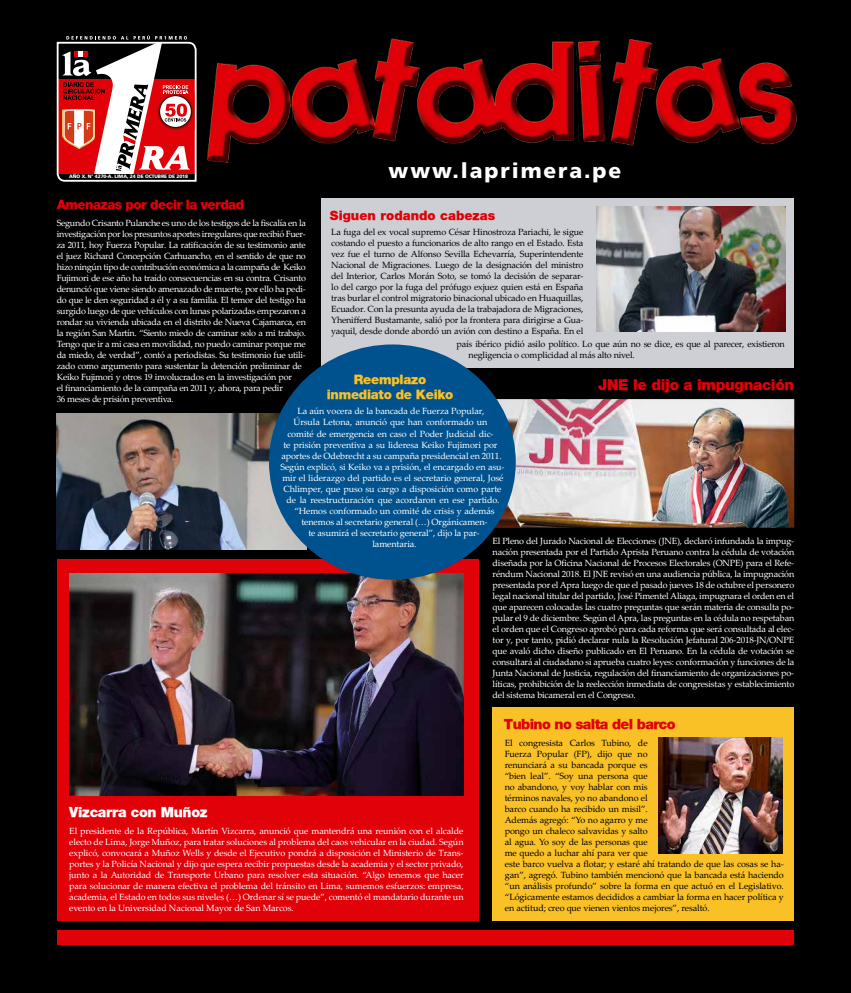
<style>
.page{position:relative;width:851px;height:993px;background:#fff}
.page>*{position:absolute;margin:0;border:0;box-sizing:border-box;transform-origin:0 0}
.t1{font:900 21px "Frutiger";letter-spacing:.09em;color:#fff}
.t2{font:900 15px "Helvetica Neue";letter-spacing:-.02em;color:#e00109}
.t3{font:900 14px "Helvetica Neue";letter-spacing:-.04em;color:#e00109}
.t4{font:900 14px "Helvetica Neue";letter-spacing:-.02em;color:#fff}
.t5{font:900 13px/15px "Helvetica Neue";letter-spacing:-.02em;color:#f9c126;text-align:center}
.t6{font:900 13px "Helvetica Neue";letter-spacing:-.04em;color:#e00109}
.t7{font:900 13px "Helvetica Neue";color:#e00109}
.t8{font:9px/11px "Palatino Linotype";letter-spacing:-.03em;color:#fff;text-align:justify}
.t9{font:9px/11px "Palatino Linotype";letter-spacing:-.02em;color:#000;text-align:justify}
.t10{font:9px/11px "Palatino Linotype";letter-spacing:-.01em;color:#fff;text-align:center}
.t11{font:900 4.9px "Frutiger";letter-spacing:-.02em;color:#fff}
</style>
<div class="page">
<div style="left:0;top:0;width:850px;height:992px;background:#000"></div>
<div style="left:321px;top:198px;width:473px;height:170px;background:#cecfd4"></div>
<svg style="left:57px;top:35px;width:139px;height:147px"></svg>
<img style="left:207px;top:38px;width:590px;height:125px">
<div style="left:57px;top:929px;width:736px;height:15px;background:#e00109"></div>
<div style="left:57px;top:559px;width:421px;height:361px;background:#e00109"></div>
<div style="left:492px;top:707px;width:302px;height:213px;background:#f9c126"></div>
<img style="left:658px;top:737px;width:124px;height:116px">
<img style="left:70px;top:573px;width:393px;height:222px">
<img style="left:57px;top:413px;width:249px;height:136px">
<img style="left:596px;top:206px;width:189px;height:126px">
<img style="left:494px;top:399px;width:300px;height:128px">
<div style="left:269px;top:344px;width:246px;height:235px;background:#00528e;border-radius:50%"></div>
<p class="t11" style="left:69px;top:173px;width:120px">AÑO X. N° 4270-A. LIMA, 24 DE OCTUBRE DE 2018</p>
<h1 class="t1" style="left:388px;top:158px;width:234px">www.laprimera.pe</h1>
<h3 class="t6" style="left:57px;top:197px;width:189px">Amenazas por decir la verdad</h3>
<h3 class="t7" style="left:330px;top:208px;width:167px">Siguen rodando cabezas</h3>
<p class="t8" style="left:57px;top:217px;width:251px;text-align:left">Segundo Crisanto Pulanche es uno de los testigos de la fiscalía en la investigación por los presuntos aportes irregulares que recibió Fuer&shy;za 2011, hoy Fuerza Popular. La ratificación de su testimonio ante el juez Richard Concepción Carhuancho, en el sentido de que no hizo ningún tipo de contribución económica a la campaña de Keiko Fujimori de ese año ha traído consecuencias en su contra. Crisanto denunció que viene siendo amenazado de muerte, por ello ha pedi&shy;do que le den seguridad a él y a su familia. El temor del testigo ha surgido luego de que vehículos con lunas polarizadas empezaron a rondar su vivienda ubicada en el distrito de Nueva Cajamarca, en la región San Martín. “Siento miedo de caminar solo a mi trabajo.<br>Tengo que ir a mi casa en movilidad, no puedo caminar porque me da miedo, de verdad”, contó a periodistas. Su testimonio fue utili&shy;zado como argumento para sustentar la detención preliminar de Keiko Fujimori y otros 19 involucrados en la investigación por<br>el financiamiento de la campaña en 2011 y, ahora, para pedir<br>36 meses de prisión preventiva.</p>
<p class="t9" style="left:331px;top:226px;width:254px">La fuga del ex vocal supremo César Hinostroza Pariachi, le sigue costando el puesto a funcionarios de alto rango en el Estado. Esta vez fue el turno de Alfonso Sevilla Echevarría, Superintendente Nacional de Migraciones. Luego de la designación del ministro del Interior, Carlos Morán Soto, se tomó la decisión de separar&shy;lo del cargo por la fuga del prófugo exjuez quien está en España tras burlar el control migratorio binacional ubicado en Huaquillas, Ecuador. Con la presunta ayuda de la trabajadora de Migraciones, Yhenifferd Bustamante, salió por la frontera para dirigirse a Gua&shy;yaquil, desde donde abordó un avión con destino a España. En el</p>
<p class="t9" style="left:468px;top:338px;width:318px;text-indent:-12px">país ibérico pidió asilo político. Lo que aún no se dice, es que al parecer, existieron negligencia o complicidad al más alto nivel.</p>
<h3 class="t5" style="left:327px;top:371px;width:128px">Reemplazo inmediato de Keiko</h3>
<p class="t10" style="left:280px;top:405px;width:225px">La aún vocera de la bancada de Fuerza Popular,<br>Úrsula Letona, anunció que han conformado un<br>comité de emergencia en caso el Poder Judicial dic-<br>te prisión preventiva a su lideresa Keiko Fujimori por aportes de Odebrecht a su campaña presidencial en 2011.<br>Según explicó, si Keiko va a prisión, el encargado en asu&shy;mir el liderazgo del partido es el secretario general, José Chlimper, que puso su cargo a disposición como parte de la reestructuración que acordaron en ese partido. “Hemos conformado un comité de crisis y además tenemos al secretario general (…) Orgánicamen-<br>te asumirá el secretario general”, dijo la par-<br>lamentaria.</p>
<h2 class="t2" style="left:598px;top:375px;width:197px">JNE le dijo a impugnación</h2>
<p class="t8" style="left:492px;top:534px;width:303px">El Pleno del Jurado Nacional de Elecciones (JNE), declaró infundada la impug&shy;nación presentada por el Partido Aprista Peruano contra la cédula de votación diseñada por la Oficina Nacional de Procesos Electorales (ONPE) para el Refe&shy;réndum Nacional 2018. El JNE revisó en una audiencia pública, la impugnación presentada por el Apra luego de que el pasado jueves 18 de octubre el personero legal nacional titular del partido, José Pimentel Aliaga, impugnara el orden en el que aparecen colocadas las cuatro preguntas que serán materia de consulta po&shy;pular el 9 de diciembre. Según el Apra, las preguntas en la cédula no respetaban el orden que el Congreso aprobó para cada reforma que será consultada al elec&shy;tor y, por tanto, pidió declarar nula la Resolución Jefatural 206-2018-JN/ONPE que avaló dicho diseño publicado en El Peruano. En la cédula de votación se consultará al ciudadano si aprueba cuatro leyes: conformación y funciones de la Junta Nacional de Justicia, regulación del financiamiento de organizaciones po&shy;líticas, prohibición de la reelección inmediata de congresistas y establecimiento del sistema bicameral en el Congreso.</p>
<h3 class="t4" style="left:69px;top:803px;width:140px">Vizcarra con Muñoz</h3>
<p class="t8" style="left:69px;top:824px;width:396px">El presidente de la República, Martín Vizcarra, anunció que mantendrá una reunión con el alcalde electo de Lima, Jorge Muñoz, para tratar soluciones al problema del caos vehicular en la ciudad. Según explicó, convocará a Muñoz Wells y desde el Ejecutivo pondrá a disposición el Ministerio de Trans&shy;portes y la Policía Nacional y dijo que espera recibir propuestas desde la academia y el sector privado, junto a la Autoridad de Transporte Urbano para resolver esta situación. “Algo tenemos que hacer para solucionar de manera efectiva el problema del tránsito en Lima, sumemos esfuerzos: empresa, academia, el Estado en todos sus niveles (…) Ordenar sí se puede”, comentó el mandatario durante un evento en la Universidad Nacional Mayor de San Marcos.</p>
<h3 class="t3" style="left:504px;top:715px;width:173px">Tubino no salta del barco</h3>
<p class="t9" style="left:504px;top:736px;width:144px">El congresista Carlos Tubino, de Fuerza Popular (FP), dijo que no renunciará a su bancada porque es “bien leal”. “Soy una persona que no abandono, y voy hablar con mis términos navales, yo no abandono el barco cuando ha recibido un misil”.<br>Además agregó: “Yo no agarro y me pongo un chaleco salvavidas y salto al agua. Yo soy de las personas que me quedo a luchar ahí para ver que</p>
<p class="t9" style="left:505px;top:857px;width:280px">este barco vuelva a flotar; y estaré ahí tratando de que las cosas se ha&shy;gan”, agregó. Tubino también mencionó que la bancada está haciendo “un análisis profundo” sobre la forma en que actuó en el Legislativo. “Lógicamente estamos decididos a cambiar la forma en hacer política y en actitud; creo que vienen vientos mejores”, resaltó.</p>
</div>
